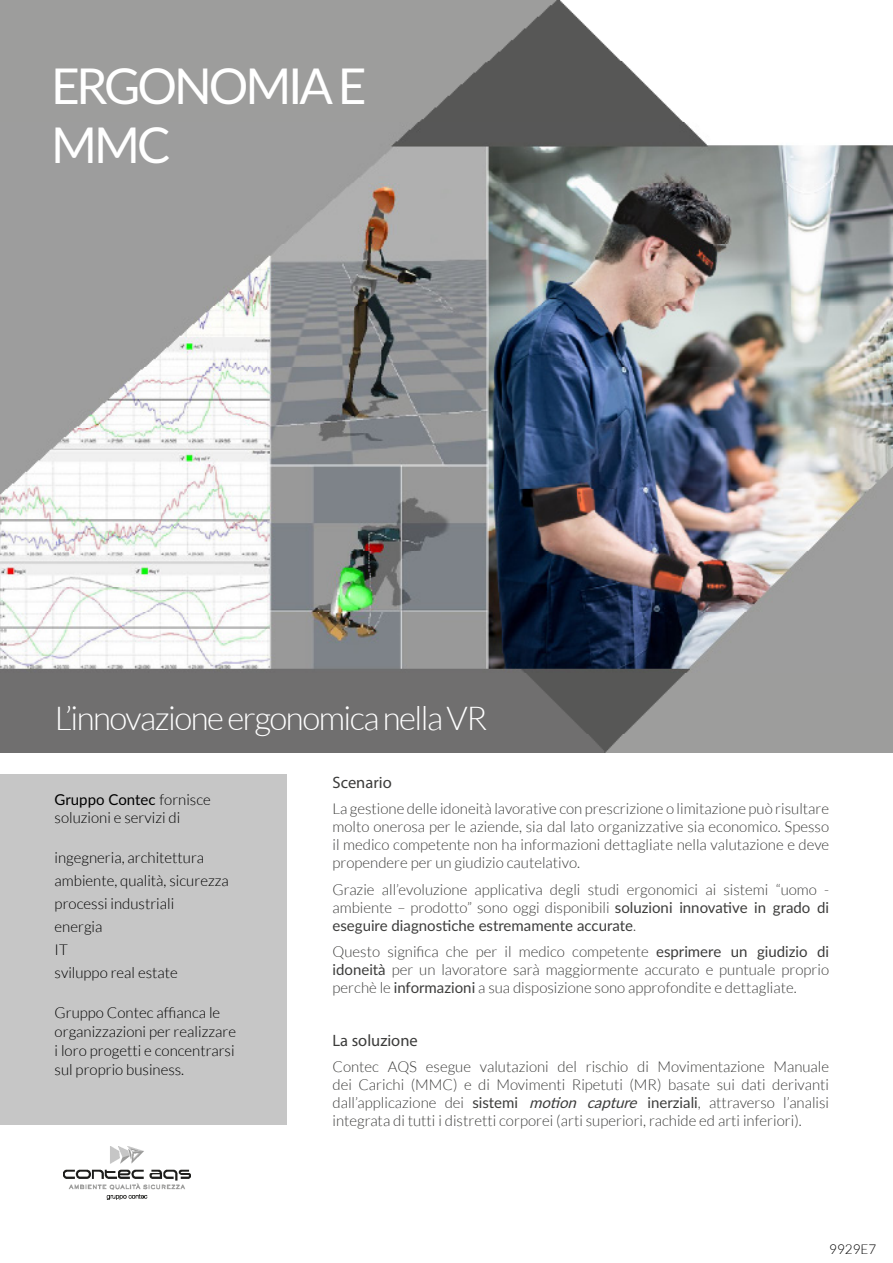
<style>
.page{position:relative;width:893px;height:1263px;background:#fff}
.page>*{position:absolute;margin:0;border:0;box-sizing:border-box;transform-origin:0 0}
.t1{font:49.5px/59.4px "Lato";letter-spacing:-.06em;color:#fff}
.t2{font:300 33px "Lato";letter-spacing:-.045em;color:#fff}
.t3{font:16.5px "Myriad Pro";color:#3c3c3b}
.t4{font:300 15px/18px "Lato";color:#3c3c3b;text-align:justify}
.t5{font:300 15px/23px "Lato";color:#000}
.t6{font:300 13.5px "Lato";color:#000}
.s1{font-weight:400}
.s2{font-weight:400;font-style:italic}
</style>
<div class="page">
<img style="left:0;top:0;width:893px;height:753px">
<div style="left:0;top:775px;width:286px;height:350px;background:#c6c6c6"></div>
<img style="left:64px;top:1146px;width:126px;height:54px">
<h1 class="t1" style="left:51px;top:54px;width:317px">ERGONOMIA E<br>MMC</h1>
<h2 class="t2" style="left:55px;top:701px;width:434px">L’innovazione ergonomica nella VR</h2>
<p class="t5" style="left:55px;top:790px;width:158px;line-height:18.8px"><span class="s1">Gruppo Contec</span> fornisce soluzioni e servizi di</p>
<p class="t5" style="left:55px;top:847px;width:176px">ingegneria, architettura ambiente, qualità, sicurezza processi industriali<br>energia<br>IT<br>sviluppo real estate</p>
<p class="t5" style="left:55px;top:1004px;width:183px;line-height:18.8px">Gruppo Contec affianca le organizzazioni per realizzare i loro progetti e concentrarsi sul proprio business.</p>
<p class="t3" style="left:333px;top:772px;width:61px">Scenario</p>
<p class="t4" style="left:333px;top:800px;width:498px">La gestione delle idoneità lavorative con prescrizione o limitazione può risultare molto onerosa per le aziende, sia dal lato organizzative sia economico. Spesso il medico competente non ha informazioni dettagliate nella valutazione e deve propendere per un giudizio cautelativo.</p>
<p class="t4" style="left:333px;top:881px;width:498px">Grazie all’evoluzione applicativa degli studi ergonomici ai sistemi “uomo - ambiente – prodotto” sono oggi disponibili <span class="s1">soluzioni innovative in grado di eseguire diagnostiche estremamente accurate</span>.</p>
<p class="t4" style="left:333px;top:943px;width:498px">Questo significa che per il medico competente <span class="s1">esprimere un giudizio di idoneità</span> per un lavoratore sarà maggiormente accurato e puntuale proprio perchè le <span class="s1">informazioni</span> a sua disposizione sono approfondite e dettagliate.</p>
<p class="t3" style="left:333px;top:1030px;width:87px">La soluzione</p>
<p class="t4" style="left:332px;top:1058px;width:498px">Contec AQS esegue valutazioni del rischio di Movimentazione Manuale dei Carichi (MMC) e di Movimenti Ripetuti (MR) basate sui dati derivanti dall’applicazione dei <span class="s1">sistemi</span> <span class="s2">motion capture</span> <span class="s1">inerziali</span>, attraverso l’analisi integrata di tutti i distretti corporei (arti superiori, rachide ed arti inferiori).</p>
<p class="t6" style="left:829px;top:1242px;width:49px">9929E7</p>
</div>
